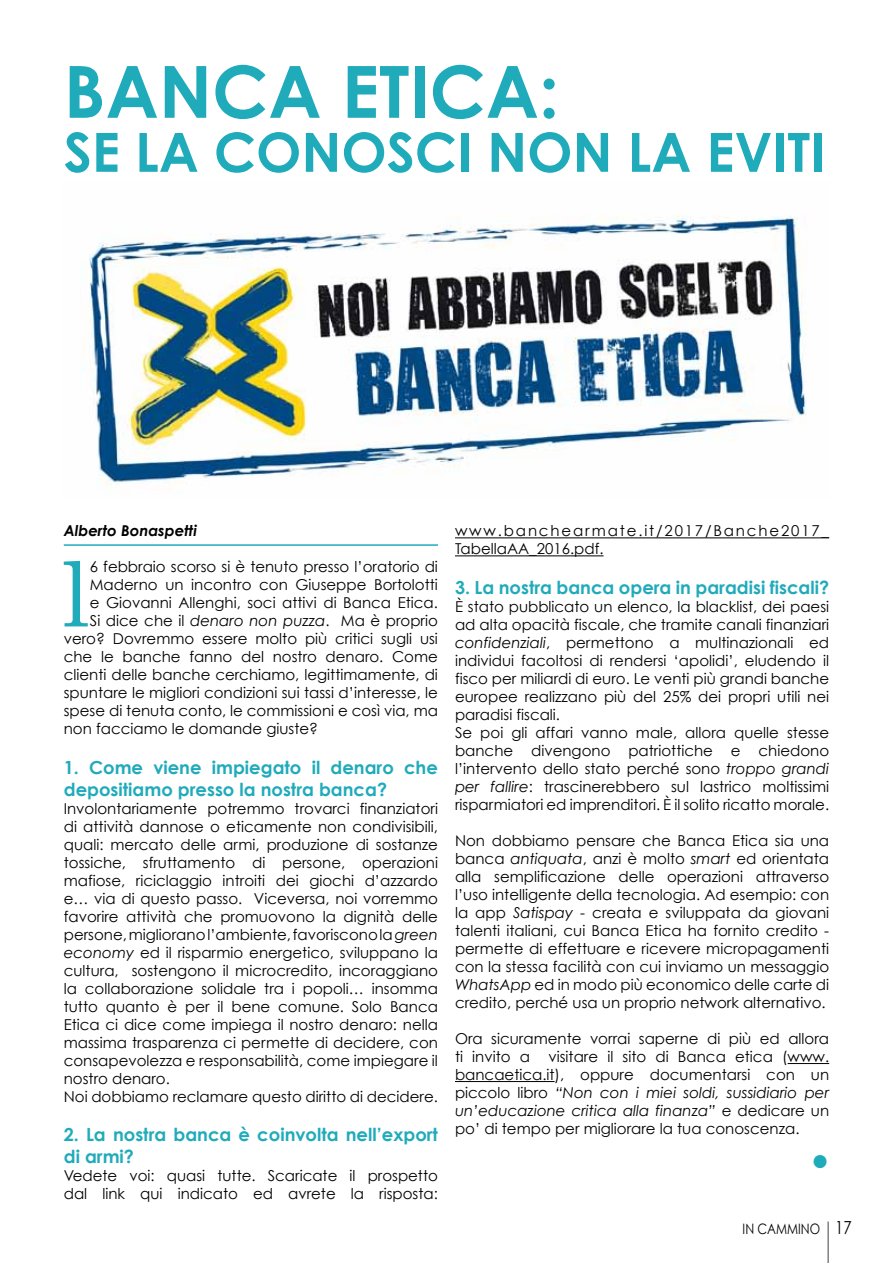
<style>
.page{position:relative;width:893px;height:1263px;background:#fff}
.page>*{position:absolute;margin:0;border:0;box-sizing:border-box;transform-origin:0 0}
.t1{font:89.7px "Century Schoolbook";color:#20abbb}
.t2{font:700 72px "Century Gothic";color:#20abbb}
.t3{font:700 54px "Century Gothic";color:#20abbb}
.t4{font:30px "Times New Roman";color:#20abbb}
.t5{font:700 18px/21.6px "Century Gothic";color:#20abbb}
.t6{font:18px "Century Gothic";color:#000;scale:.83 1}
.t7{font:15px/18px "Century Gothic";color:#000}
.t8{font:15px/18px "Century Gothic";letter-spacing:.12em;color:#000}
.t9{font:italic 700 15px "Century Gothic";color:#000}
.t10{font:14.4px "Century Gothic";color:#000;scale:.83 1}
.s1{font-style:italic}
.s2{font-size:14.4px}
</style>
<div class="page">
<hr style="left:827px;top:1221px;width:2px;height:42px;background:#000">
<hr style="left:455px;top:537px;width:374px;height:1px;background:#000">
<hr style="left:455px;top:555px;width:149px;height:1px;background:#000">
<hr style="left:788px;top:1063px;width:41px;height:1px;background:#000">
<hr style="left:455px;top:1081px;width:100px;height:1px;background:#000">
<img style="left:84px;top:215px;width:722px;height:276px">
<hr style="left:64px;top:544px;width:374px;height:2px;background:#20abbb">
<h2 class="t2" style="left:64px;top:46px;width:497px">Banca Etica:</h2>
<h3 class="t3" style="left:64px;top:118px;width:464px">se la conosci NON</h3>
<h3 class="t3" style="left:628px;top:118px;width:199px">la eviti</h3>
<p class="t9" style="left:64px;top:521px;width:135px">Alberto Bonaspetti</p>
<h1 class="t1" style="left:62px;top:538px;width:30px">l</h1>
<p class="t7" style="left:90px;top:558px;width:350px">6 febbraio scorso si è tenuto presso l’oratorio di</p>
<p class="t7" style="left:90px;top:576px;width:350px">Maderno un incontro con Giuseppe Bortolotti</p>
<p class="t7" style="left:90px;top:594px;width:350px">e Giovanni Allenghi, soci attivi di Banca Etica.</p>
<p class="t7" style="left:90px;top:612px;width:350px">Si dice che il <span class="s1">denaro non puzza</span>. Ma è proprio</p>
<p class="t7" style="left:64px;top:630px;width:376px">vero? Dovremmo essere molto più critici sugli usi</p>
<p class="t7" style="left:64px;top:648px;width:376px">che le banche fanno del nostro denaro. Come</p>
<p class="t7" style="left:64px;top:666px;width:376px">clienti delle banche cerchiamo, legittimamente, di</p>
<p class="t7" style="left:64px;top:684px;width:376px">spuntare le migliori condizioni sui tassi d’interesse, le</p>
<p class="t7" style="left:64px;top:702px;width:376px">spese di tenuta conto, le commissioni e così via, ma</p>
<p class="t7" style="left:64px;top:720px;width:256px">non facciamo le domande giuste?</p>
<p class="t5" style="left:64px;top:756px;width:376px">1. Come viene impiegato il denaro che depositiamo presso la nostra banca?</p>
<p class="t7" style="left:64px;top:799px;width:376px">Involontariamente potremmo trovarci finanziatori di attività dannose o eticamente non condivisibili, quali: mercato delle armi, produzione di sostanze tossiche, sfruttamento di persone, operazioni mafiose, riciclaggio introiti dei giochi d’azzardo e… via di questo passo. Viceversa, noi vorremmo favorire attività che promuovono la dignità delle persone, migliorano l’ambiente, favoriscono la <span class="s1">green economy</span> ed il risparmio energetico, sviluppano la cultura, sostengono il microcredito, incoraggiano la collaborazione solidale tra i popoli… insomma tutto quanto è per il bene comune. Solo Banca Etica ci dice come impiega il nostro denaro: nella massima trasparenza ci permette di decidere, con consapevolezza e responsabilità, come impiegare il nostro denaro.<br>Noi dobbiamo reclamare questo diritto di decidere.</p>
<p class="t5" style="left:64px;top:1123px;width:376px">2. La nostra banca è coinvolta nell’export di armi?</p>
<p class="t7" style="left:64px;top:1166px;width:376px">Vedete voi: quasi tutte. Scaricate il prospetto dal link qui indicato ed avrete la risposta:</p>
<p class="t8" style="left:455px;top:522px;width:376px">www.banchearmate.it/2017/Banche2017_<br>TabellaAA_2016.pdf.</p>
<p class="t5" style="left:455px;top:576px;width:376px">3. La nostra banca opera in paradisi fiscali?</p>
<p class="t7" style="left:455px;top:597px;width:376px">È stato pubblicato un elenco, la blacklist, dei paesi ad alta opacità fiscale, che tramite canali finanziari <span class="s1">confidenziali</span>, permettono a multinazionali ed individui facoltosi di rendersi ‘apolidi’, eludendo il fisco per miliardi di euro. Le venti più grandi banche europee realizzano più del 25% dei propri utili nei paradisi fiscali.<br>Se poi gli affari vanno male, allora quelle stesse banche divengono patriottiche e chiedono l’intervento dello stato perché sono <span class="s1">troppo grandi per fallire</span>: trascinerebbero sul lastrico moltissimi risparmiatori ed imprenditori. È il solito ricatto morale.</p>
<p class="t7" style="left:455px;top:831px;width:376px;text-align:justify">Non dobbiamo pensare che Banca Etica sia una banca <span class="s1">antiquata</span>, anzi è molto <span class="s1">smart</span> ed orientata alla semplificazione delle operazioni attraverso l’uso intelligente della tecnologia. Ad esempio: con la app <span class="s1">Satispay</span> - creata e sviluppata da giovani talenti italiani, cui Banca Etica ha fornito credito - permette di effettuare e ricevere micropagamenti con la stessa facilità con cui inviamo un messaggio <span class="s1">WhatsApp</span> ed in modo più economico delle carte di credito, perché usa un proprio network alternativo.</p>
<p class="t7" style="left:455px;top:1029px;width:376px;text-align:justify">Ora sicuramente vorrai saperne di più ed allora ti invito a visitare il sito di Banca etica (www. bancaetica.it), oppure documentarsi con un piccolo libro <span class="s1">“Non con i miei soldi, sussidiario per un’educazione critica alla finanza”</span> e dedicare un po’ di tempo per migliorare la tua conoscenza.</p>
<h3 class="t4" style="left:811px;top:1140px;width:20px">●</h3>
<p class="t10" style="left:743px;top:1219px;width:41px">In Cammin</p>
<p class="t6" style="left:810px;top:1216px;width:52px"><span class="s2">o</span> 17</p>
</div>
